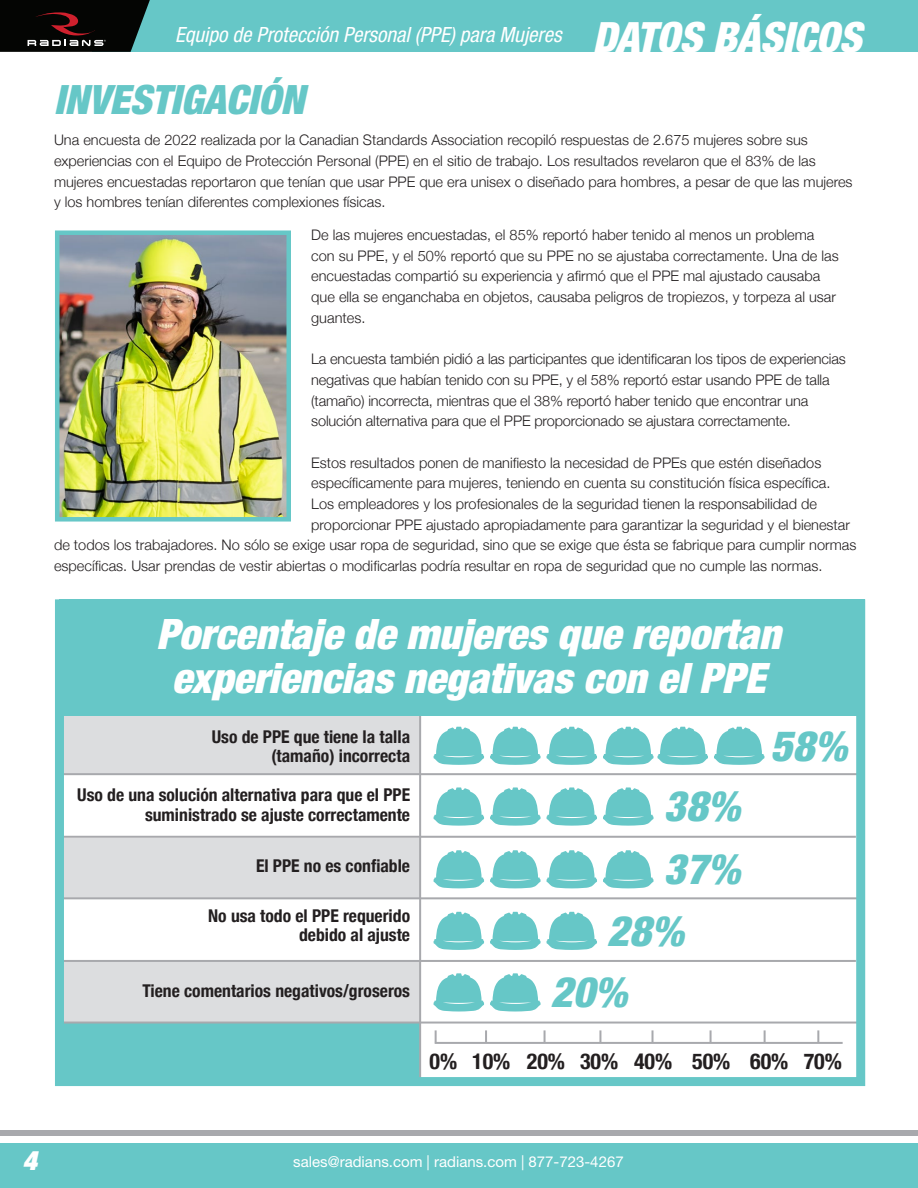
<style>
.page{position:relative;width:918px;height:1188px;background:#fff}
.page>*{position:absolute;margin:0;border:0;box-sizing:border-box;transform-origin:0 0}
.t1{font:italic 900 condensed 42px/44px "Helvetica Neue LT Std";color:#fff;text-align:center}
.t2{font:italic 900 condensed 42px "Helvetica Neue LT Std";color:#66c7c7}
.t3{font:italic 900 condensed 41.85px "Helvetica Neue LT Std";color:#fff}
.t4{font:italic 900 condensed 40.5px "Helvetica Neue LT Std";color:#66c7c7}
.t5{font:italic 900 condensed 27px "Helvetica Neue LT Std";color:#fff}
.TOC_-_Entries{font:700 condensed 22.05px "Helvetica Neue";color:#231f20}
.t6{font:italic condensed 21px "Helvetica Neue LT Std";color:#fff}
.TOC_-_Entries-2{font:700 condensed 17.55px/19.2px "Helvetica Neue";color:#231f20;text-align:right}
.t7{font:15px "Helvetica Neue LT Std";color:#fff}
.TOC_-_Entries-3{font:300 14.55px/20.7px "Helvetica Neue";color:#231f20}
</style>
<div class="page">
<hr style="left:917px;top:0;width:1px;height:52px;background:#66c7c7">
<div style="left:92px;top:0;width:825px;height:52px;background:#66c7c7"></div>
<hr style="left:917px;top:1143px;width:1px;height:45px;background:#66c7c7">
<svg style="left:0;top:0;width:150px;height:52px;background:#191a19"></svg>
<div style="left:0;top:1143px;width:917px;height:45px;background:#66c7c7"></div>
<div style="left:0;top:1130px;width:918px;height:6px;background:#a8a9ad"></div>
<img style="left:60px;top:235px;width:226px;height:282px">
<div style="left:55px;top:230px;width:236px;height:292px;border:4px solid #66c7c7"></div>
<div style="left:62px;top:1024px;width:358px;height:57px;background:#66c7c7"></div>
<div style="left:59px;top:838px;width:361px;height:59px;background:#dcdddf"></div>
<div style="left:59px;top:961px;width:361px;height:62px;background:#dcdddf"></div>
<hr style="left:62px;top:897px;width:796px;height:2px;background:#a8a9ad">
<hr style="left:59px;top:836px;width:797px;height:2px;background:#a8a9ad">
<div style="left:59px;top:715px;width:361px;height:60px;background:#dcdddf"></div>
<hr style="left:419px;top:714px;width:2px;height:367px;background:#a8a9ad">
<div style="left:59px;top:599px;width:806px;height:117px;background:#66c7c7"></div>
<hr style="left:63px;top:773px;width:796px;height:2px;background:#a8a9ad">
<svg style="left:434px;top:727px;width:50px;height:38px"></svg>
<svg style="left:490px;top:727px;width:51px;height:38px"></svg>
<svg style="left:547px;top:727px;width:50px;height:38px"></svg>
<svg style="left:603px;top:727px;width:105px;height:38px"></svg>
<svg style="left:714px;top:727px;width:50px;height:38px"></svg>
<svg style="left:434px;top:787px;width:50px;height:39px"></svg>
<svg style="left:490px;top:787px;width:51px;height:39px"></svg>
<svg style="left:547px;top:787px;width:50px;height:39px"></svg>
<svg style="left:603px;top:787px;width:51px;height:39px"></svg>
<svg style="left:434px;top:850px;width:50px;height:38px"></svg>
<svg style="left:490px;top:850px;width:51px;height:38px"></svg>
<svg style="left:547px;top:850px;width:50px;height:38px"></svg>
<svg style="left:603px;top:850px;width:51px;height:38px"></svg>
<svg style="left:434px;top:912px;width:50px;height:38px"></svg>
<svg style="left:490px;top:912px;width:51px;height:38px"></svg>
<svg style="left:547px;top:912px;width:50px;height:38px"></svg>
<svg style="left:434px;top:973px;width:50px;height:39px"></svg>
<svg style="left:490px;top:973px;width:51px;height:39px"></svg>
<hr style="left:435px;top:1042px;width:408px;height:2px;background:#a8a9ad">
<svg style="left:485px;top:1030px;width:2px;height:12px"></svg>
<svg style="left:544px;top:1030px;width:2px;height:12px"></svg>
<svg style="left:599px;top:1030px;width:2px;height:12px"></svg>
<svg style="left:652px;top:1030px;width:2px;height:12px"></svg>
<svg style="left:710px;top:1030px;width:2px;height:12px"></svg>
<svg style="left:764px;top:1030px;width:2px;height:12px"></svg>
<svg style="left:817px;top:1030px;width:2px;height:12px"></svg>
<svg style="left:435px;top:1030px;width:2px;height:12px"></svg>
<hr style="left:59px;top:960px;width:797px;height:2px;background:#a8a9ad">
<hr style="left:63px;top:1022px;width:796px;height:2px;background:#a8a9ad">
<div style="left:55px;top:599px;width:810px;height:487px;border:9px solid #66c7c7"></div>
<p class="t6" style="left:175px;top:22px;width:388px">Equipo de Protección Personal (PPE) para Mujeres</p>
<p class="t4" style="left:54px;top:75px;width:252px">INVESTIGACIÓN</p>
<p class="t3" style="left:593px;top:11px;width:270px">DATOS BÁSICOS</p>
<p class="TOC_-_Entries-3" style="left:54px;top:129px;width:800px">Una encuesta de 2022 realizada por la Canadian Standards Association recopiló respuestas de 2.675 mujeres sobre sus experiencias con el Equipo de Protección Personal (PPE) en el sitio de trabajo. Los resultados revelaron que el 83% de las mujeres encuestadas reportaron que tenían que usar PPE que era unisex o diseñado para hombres, a pesar de que las mujeres y los hombres tenían diferentes complexiones físicas.</p>
<p class="TOC_-_Entries-3" style="left:311px;top:223px;width:529px">De las mujeres encuestadas, el 85% reportó haber tenido al menos un problema con su PPE, y el 50% reportó que su PPE no se ajustaba correctamente. Una de las encuestadas compartió su experiencia y afirmó que el PPE mal ajustado causaba que ella se enganchaba en objetos, causaba peligros de tropiezos, y torpeza al usar guantes.</p>
<p class="TOC_-_Entries-3" style="left:311px;top:348px;width:536px">La encuesta también pidió a las participantes que identificaran los tipos de experiencias negativas que habían tenido con su PPE, y el 58% reportó estar usando PPE de talla (tamaño) incorrecta, mientras que el 38% reportó haber tenido que encontrar una solución alternativa para que el PPE proporcionado se ajustara correctamente.</p>
<p class="TOC_-_Entries-3" style="left:311px;top:451px;width:512px">Estos resultados ponen de manifiesto la necesidad de PPEs que estén diseñados</p>
<p class="TOC_-_Entries-3" style="left:311px;top:472px;width:521px">específicamente para mujeres, teniendo en cuenta su constitución física específica.</p>
<p class="TOC_-_Entries-3" style="left:311px;top:492px;width:507px">Los empleadores y los profesionales de la seguridad tienen la responsabilidad de</p>
<p class="TOC_-_Entries-3" style="left:311px;top:513px;width:540px">proporcionar PPE ajustado apropiadamente para garantizar la seguridad y el bienestar</p>
<p class="TOC_-_Entries-3" style="left:54px;top:534px;width:804px">de todos los trabajadores. No sólo se exige usar ropa de seguridad, sino que se exige que ésta se fabrique para cumplir normas</p>
<p class="TOC_-_Entries-3" style="left:54px;top:555px;width:770px">específicas. Usar prendas de vestir abiertas o modificarlas podría resultar en ropa de seguridad que no cumple las normas.</p>
<p class="t1" style="left:156px;top:612px;width:626px">Porcentaje de mujeres que reportan experiencias negativas con el PPE</p>
<p class="t2" style="left:771px;top:720px;width:78px">58%</p>
<p class="t2" style="left:664px;top:781px;width:78px">38%</p>
<p class="t2" style="left:664px;top:843px;width:78px">37%</p>
<p class="t2" style="left:607px;top:905px;width:78px">28%</p>
<p class="t2" style="left:551px;top:967px;width:78px">20%</p>
<p class="TOC_-_Entries-2" style="left:212px;top:726px;width:200px">Uso de PPE que tiene la talla (tamaño) incorrecta</p>
<p class="TOC_-_Entries-2" style="left:77px;top:784px;width:334px">Uso de una solución alternativa para que el PPE suministrado se ajuste correctamente</p>
<p class="TOC_-_Entries-2" style="left:256px;top:855px;width:156px">El PPE no es confiable</p>
<p class="TOC_-_Entries-2" style="left:208px;top:905px;width:203px">No usa todo el PPE requerido debido al ajuste</p>
<p class="TOC_-_Entries-2" style="left:142px;top:980px;width:269px">Tiene comentarios negativos/groseros</p>
<p class="TOC_-_Entries" style="left:429px;top:1043px;width:29px">0%</p>
<p class="TOC_-_Entries" style="left:472px;top:1043px;width:40px">10%</p>
<p class="TOC_-_Entries" style="left:527px;top:1043px;width:40px">20%</p>
<p class="TOC_-_Entries" style="left:580px;top:1043px;width:40px">30%</p>
<p class="TOC_-_Entries" style="left:634px;top:1043px;width:40px">40%</p>
<p class="TOC_-_Entries" style="left:692px;top:1043px;width:40px">50%</p>
<p class="TOC_-_Entries" style="left:750px;top:1043px;width:40px">60%</p>
<p class="TOC_-_Entries" style="left:804px;top:1043px;width:40px">70%</p>
<p class="t5" style="left:23px;top:1144px;width:16px">4</p>
<p class="t7" style="left:293px;top:1153px;width:332px">sales@radians.com | radians.com | 877-723-4267</p>
</div>
